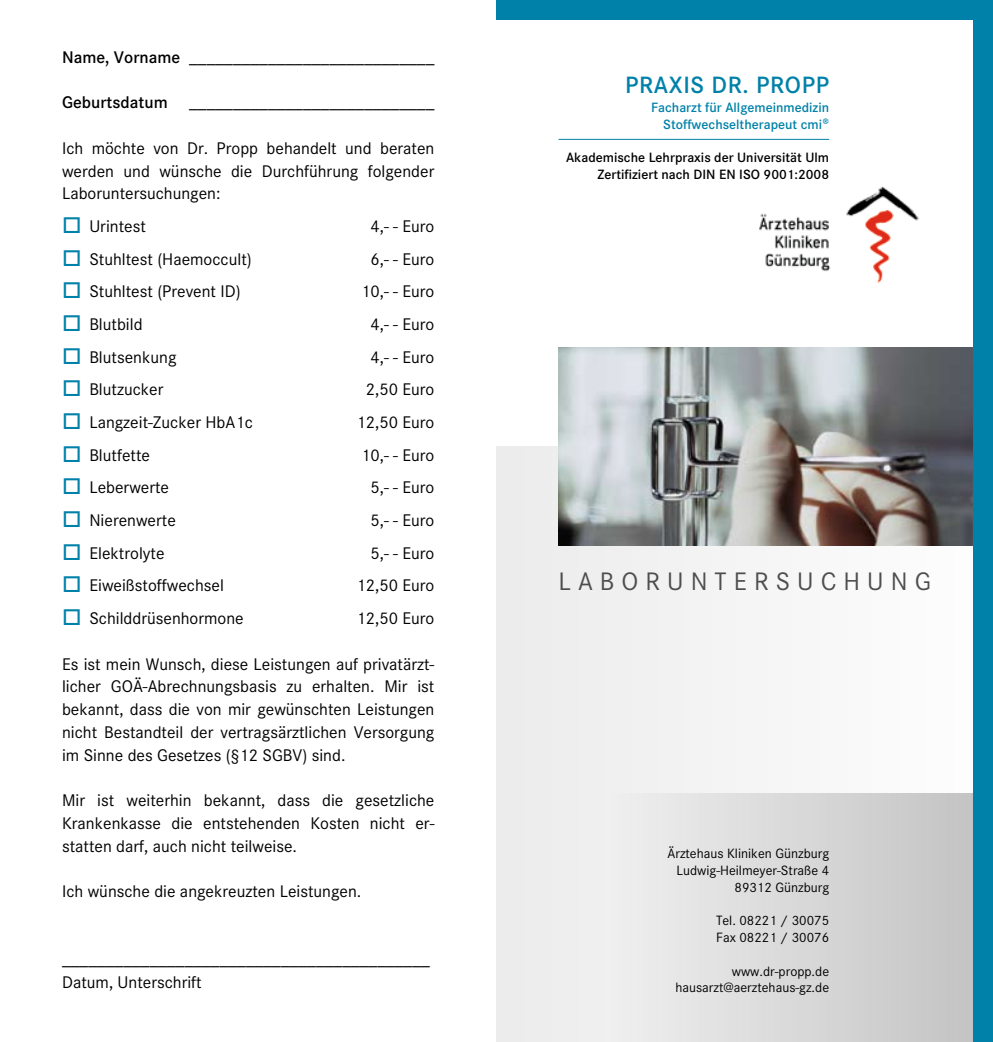
<style>
.page{position:relative;width:993px;height:1042px;background:#fff}
.page>*{position:absolute;margin:0;border:0;box-sizing:border-box;transform-origin:0 0}
.t1{font:26.25px "Corporate FF";color:#4e4e4d}
.t2{font:600 24.5px "Corporate FF";letter-spacing:.025em;color:#0081a9}
.t3{font:17.5px/22.8px "Corporate FF";color:#000;text-align:justify}
.t4{font:14px/16.8px "Corporate FF";color:#000;text-align:right}
.t5{font:600 14px/16.8px "Corporate FF";color:#000}
.t6{font:600 14px/16.8px "Corporate FF";color:#0081a9;text-align:right}
.s1{font-weight:600}
</style>
<div class="page">
<div style="left:496px;top:446px;width:496px;height:596px;background:#ececec"></div>
<div style="left:605px;top:794px;width:387px;height:248px;background:linear-gradient(to right,#f0f0f0,#c1c1c1)"></div>
<img style="left:558px;top:347px;width:414px;height:199px">
<div style="left:496px;top:0;width:496px;height:20px;background:#0081a9"></div>
<div style="left:972px;top:0;width:20px;height:1042px;background:#0081a9"></div>
<img style="left:759px;top:186px;width:160px;height:98px">
<hr style="left:558px;top:139px;width:270px;height:1px;background:#0081a9">
<p class="t3" style="left:62px;top:46px;width:374px"><span class="s1">Name, Vorname</span> ____________________________</p>
<p class="t3" style="left:62px;top:91px;width:374px"><span class="s1">Geburtsdatum</span> ____________________________</p>
<p class="t3" style="left:62px;top:137px;width:374px">Ich möchte von Dr. Propp behandelt und beraten werden und wünsche die Durchführung folgender Laboruntersuchungen:</p>
<p class="t3" style="left:89px;top:215px;width:58px">Urintest</p>
<p class="t3" style="left:370px;top:215px;width:65px">4,- - Euro</p>
<p class="t3" style="left:89px;top:248px;width:164px">Stuhltest (Haemoccult)</p>
<p class="t3" style="left:370px;top:248px;width:65px">6,- - Euro</p>
<p class="t3" style="left:89px;top:280px;width:153px">Stuhltest (Prevent ID)</p>
<p class="t3" style="left:361px;top:280px;width:75px">10,- - Euro</p>
<p class="t3" style="left:89px;top:313px;width:55px">Blutbild</p>
<p class="t3" style="left:370px;top:313px;width:65px">4,- - Euro</p>
<p class="t3" style="left:89px;top:346px;width:89px">Blutsenkung</p>
<p class="t3" style="left:370px;top:346px;width:65px">4,- - Euro</p>
<p class="t3" style="left:89px;top:378px;width:76px">Blutzucker</p>
<p class="t3" style="left:365px;top:378px;width:70px">2,50 Euro</p>
<p class="t3" style="left:89px;top:411px;width:165px">Langzeit-Zucker HbA1c</p>
<p class="t3" style="left:356px;top:411px;width:79px">12,50 Euro</p>
<p class="t3" style="left:89px;top:444px;width:62px">Blutfette</p>
<p class="t3" style="left:361px;top:444px;width:75px">10,- - Euro</p>
<p class="t3" style="left:89px;top:476px;width:81px">Leberwerte</p>
<p class="t3" style="left:370px;top:476px;width:65px">5,- - Euro</p>
<p class="t3" style="left:89px;top:509px;width:88px">Nierenwerte</p>
<p class="t3" style="left:370px;top:509px;width:65px">5,- - Euro</p>
<p class="t3" style="left:89px;top:542px;width:77px">Elektrolyte</p>
<p class="t3" style="left:370px;top:542px;width:65px">5,- - Euro</p>
<p class="t3" style="left:89px;top:574px;width:136px">Eiweißstoffwechsel</p>
<p class="t3" style="left:356px;top:574px;width:79px">12,50 Euro</p>
<p class="t3" style="left:89px;top:607px;width:156px">Schilddrüsenhormone</p>
<p class="t3" style="left:356px;top:607px;width:79px">12,50 Euro</p>
<p class="t3" style="left:62px;top:653px;width:374px">Es ist mein Wunsch, diese Leistungen auf privatärzt&shy;licher GOÄ-Abrechnungsbasis zu erhalten. Mir ist bekannt, dass die von mir gewünschten Leistungen nicht Bestandteil der vertragsärztlichen Versorgung im Sinne des Gesetzes (§12 SGBV) sind.</p>
<p class="t3" style="left:62px;top:789px;width:374px">Mir ist weiterhin bekannt, dass die gesetzliche Krankenkasse die entstehenden Kosten nicht -er&shy;statten darf, auch nicht teilweise.</p>
<p class="t3" style="left:62px;top:880px;width:301px">Ich wünsche die angekreuzten Leistungen.</p>
<p class="t3" style="left:62px;top:948px;width:369px">__________________________________________<br>Datum, Unterschrift</p>
<h2 class="t2" style="left:625px;top:71px;width:190px">Praxis Dr. Propp</h2>
<p class="t6" style="left:651px;top:99px;width:179px">Facharzt für Allgemeinmedizin<br>Stoffwechseltherapeut cmi®</p>
<p class="t5" style="left:597px;top:149px;width:233px;text-indent:-31px">Akademische Lehrpraxis der Universität Ulm<br>Zertifiziert nach DI N EN ISO</p>
<p class="t5" style="left:763px;top:166px;width:67px">9001:2008</p>
<h1 class="t1" style="left:558px;top:567px;width:40px">L abo</h1>
<h1 class="t1" style="left:645px;top:567px;width:42px">r unte</h1>
<h1 class="t1" style="left:753px;top:567px;width:112px">rsu chung</h1>
<p class="t4" style="left:667px;top:845px;width:163px">Ärztehaus Kliniken Günzburg<br>Ludwig-Heilmeyer-Straße 4<br>89312 Günzburg</p>
<p class="t4" style="left:715px;top:912px;width:115px;text-align:left">Tel. 08221 / 30075<br>Fax 08221 / 30076</p>
<p class="t4" style="left:675px;top:962px;width:155px">www.dr-propp.de hausarzt@aerztehaus-gz.de</p>
</div>
